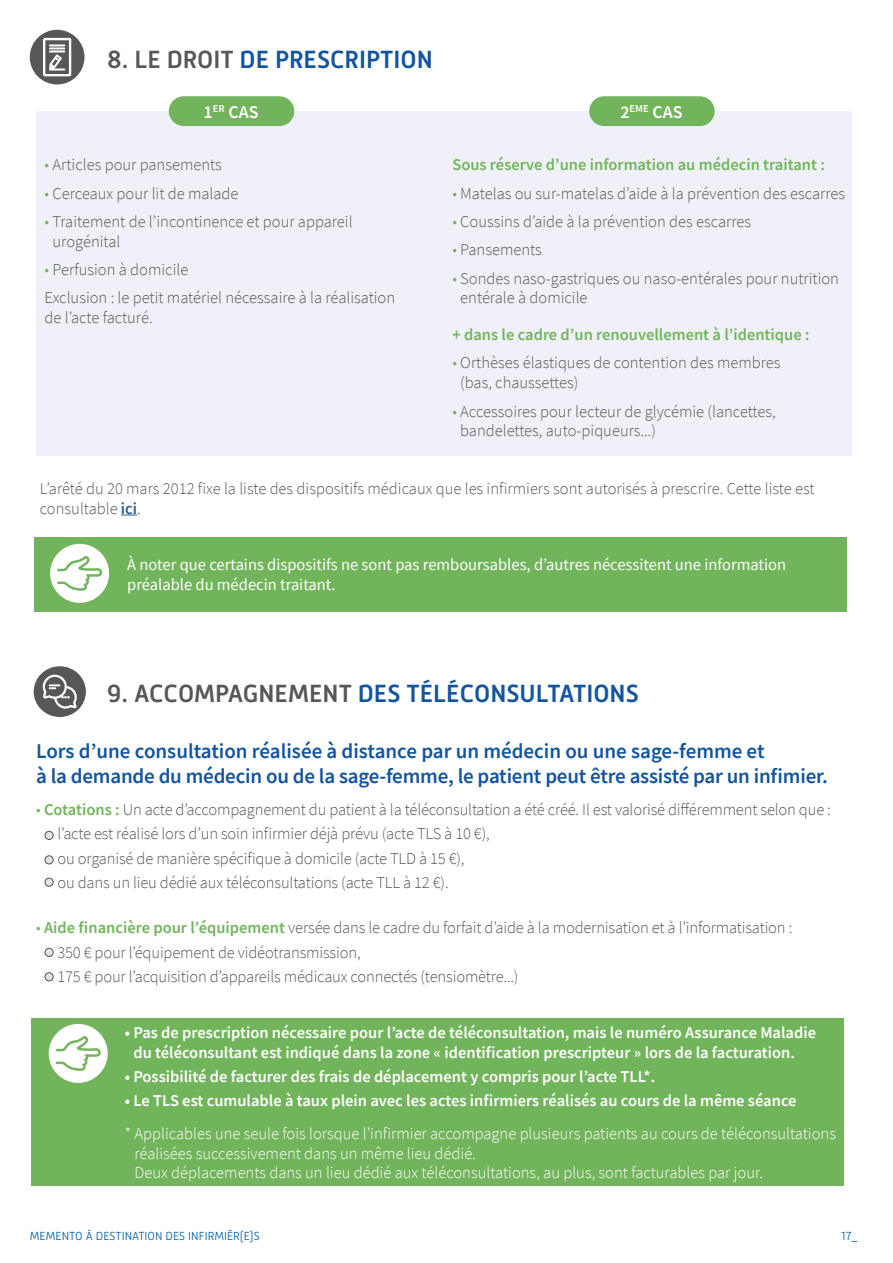
<style>
.page{position:relative;width:893px;height:1263px;background:#fff}
.page>*{position:absolute;margin:0;border:0;box-sizing:border-box;transform-origin:0 0}
.t1{font:500 25.5px "Mic 32 New";color:#1354a0}
.t2{font:600 21px/25.2px "Source Sans Pro";letter-spacing:-.01em;color:#1354a0}
.t3{font:600 18px "Source Sans Pro";color:#fff}
.t4{font:300 16.5px/19.8px "Source Sans Pro";letter-spacing:-.01em;color:#575756}
.t5{font:600 16.5px/19.8px "Source Sans Pro";color:#fff}
.t6{font:300 16.5px/19.8px "Source Sans Pro";color:#fff}
.t7{font:16.5px/19.8px "Source Sans Pro";color:#fff}
.t8{font:600 16.5px "Source Sans Pro";color:#72b45b}
.t9{font:300 12px "Mic 32 New";color:#005da9}
.s1{color:#585758}
.s2{color:#72b45b}
.s3{font-weight:600;color:#275b9b}
.s4{font-weight:600;color:#72b45b}
</style>
<div class="page">
<div style="left:36px;top:111px;width:408px;height:345px;background:#f0f1f8"></div>
<div style="left:444px;top:111px;width:407px;height:345px;background:#f0f1f8"></div>
<div style="left:169px;top:96px;width:125px;height:30px;background:#72b45b;border-radius:15px"></div>
<div style="left:589px;top:96px;width:126px;height:30px;background:#72b45b;border-radius:15px"></div>
<svg style="left:121px;top:515px;width:16px;height:1px"></svg>
<div style="left:45px;top:831px;width:8px;height:8px;background:#e3e3e3;border-radius:50%"></div>
<div style="left:45px;top:831px;width:9px;height:9px;border:1px solid #525251;border-radius:50%"></div>
<div style="left:45px;top:856px;width:8px;height:8px;background:#e3e3e3;border-radius:50%"></div>
<div style="left:45px;top:855px;width:9px;height:9px;border:1px solid #525251;border-radius:50%"></div>
<div style="left:45px;top:878px;width:8px;height:8px;background:#e3e3e3;border-radius:50%"></div>
<div style="left:45px;top:878px;width:9px;height:9px;border:1px solid #525251;border-radius:50%"></div>
<div style="left:34px;top:537px;width:812px;height:74px;background:#72b45b"></div>
<div style="left:50px;top:544px;width:59px;height:59px;background:#fff;border-radius:50%"></div>
<svg style="left:57px;top:556px;width:45px;height:35px"></svg>
<div style="left:30px;top:30px;width:54px;height:54px;background:#585758;border-radius:50%"></div>
<svg style="left:43px;top:38px;width:28px;height:38px"></svg>
<div style="left:34px;top:666px;width:52px;height:51px;background:#585758;border-radius:50%"></div>
<svg style="left:43px;top:675px;width:34px;height:34px"></svg>
<div style="left:31px;top:1018px;width:813px;height:168px;background:#72b45b"></div>
<div style="left:49px;top:1024px;width:59px;height:59px;background:#fff;border-radius:50%"></div>
<svg style="left:56px;top:1036px;width:45px;height:35px"></svg>
<div style="left:45px;top:948px;width:8px;height:8px;background:#e3e3e3;border-radius:50%"></div>
<div style="left:45px;top:948px;width:9px;height:9px;border:1px solid #525251;border-radius:50%"></div>
<div style="left:45px;top:973px;width:8px;height:8px;background:#e3e3e3;border-radius:50%"></div>
<div style="left:45px;top:972px;width:9px;height:9px;border:1px solid #525251;border-radius:50%"></div>
<h1 class="t1" style="left:107px;top:45px;width:327px"><span class="s1">8. LE DROIT</span> DE PRESCRIPTION</h1>
<p class="t3" style="left:204px;top:100px;width:56px">1<sup>ER</sup> CAS</p>
<p class="t3" style="left:620px;top:100px;width:64px">2<sup>EME</sup> CAS</p>
<p class="t4" style="left:45px;top:155px;width:179px"><span class="s2">•</span> Articles pour pansements</p>
<p class="t4" style="left:45px;top:183px;width:195px"><span class="s2">•</span> Cerceaux pour lit de malade</p>
<p class="t4" style="left:53px;top:212px;width:301px;text-indent:-8px"><span class="s2">•</span> Traitement de l’incontinence et pour appareil urogénital</p>
<p class="t4" style="left:45px;top:255px;width:352px;line-height:28.3px"><span class="s2">•</span> Perfusion à domicile<br>Exclusion : le petit matériel nécessaire à la réalisation</p>
<p class="t4" style="left:45px;top:308px;width:109px">de l’acte facturé.</p>
<p class="t8" style="left:452px;top:154px;width:374px">Sous réserve d’une information au médecin traitant :</p>
<p class="t4" style="left:452px;top:183px;width:394px"><span class="s2">•</span> Matelas ou sur-matelas d’aide à la prévention des escarres</p>
<p class="t4" style="left:452px;top:212px;width:300px"><span class="s2">•</span> Coussins d’aide à la prévention des escarres</p>
<p class="t4" style="left:452px;top:240px;width:91px"><span class="s2">•</span> Pansements</p>
<p class="t4" style="left:460px;top:268px;width:380px;text-indent:-8px"><span class="s2">•</span> Sondes naso-gastriques ou naso-entérales pour nutrition entérale à domicile</p>
<p class="t8" style="left:452px;top:324px;width:359px">+ dans le cadre d’un renouvellement à l’identique :</p>
<p class="t4" style="left:460px;top:353px;width:322px;text-indent:-8px"><span class="s2">•</span> Orthèses élastiques de contention des membres (bas, chaussettes)</p>
<p class="t4" style="left:460px;top:401px;width:317px;text-indent:-8px"><span class="s2">•</span> Accessoires pour lecteur de glycémie (lancettes, bandelettes, auto-piqueurs...)</p>
<p class="t4" style="left:40px;top:479px;width:776px">L’arêté du 20 mars 2012 fixe la liste des dispositifs médicaux que les infirmiers sont autorisés à prescrire. Cette liste est consultable <span class="s3">ici</span>.</p>
<p class="t7" style="left:127px;top:555px;width:660px">À noter que certains dispositifs ne sont pas remboursables, d’autres nécessitent une information préalable du médecin traitant.</p>
<h1 class="t1" style="left:107px;top:678px;width:533px"><span class="s1">9. ACCOMPAGNEMENT</span> DES TÉLÉCONSULTATIONS</h1>
<p class="t2" style="left:36px;top:738px;width:793px">Lors d’une consultation réalisée à distance par un médecin ou une sage-femme et<br>à la demande du médecin ou de la sage-femme, le patient peut être assisté par un infimier.</p>
<p class="t4" style="left:57px;top:798px;width:775px;line-height:24px;text-indent:-21px"><span class="s2">•</span> <span class="s4">Cotations :</span> Un acte d’accompagnement du patient à la téléconsultation a été créé. Il est valorisé différemment selon que : l’acte est réalisé lors d’un soin infirmier déjà prévu (acte TLS à 10 €),<br>ou organisé de manière spécifique à domicile (acte TLD à 15 €),<br>ou dans un lieu dédié aux téléconsultations (acte TLL à 12 €).</p>
<p class="t4" style="left:57px;top:916px;width:736px;line-height:24px;text-indent:-21px"><span class="s2">•</span> <span class="s4">Aide financière pour l’équipement</span> versée dans le cadre du forfait d’aide à la modernisation et à l’informatisation :<br>350 € pour l’équipement de vidéotransmission,<br>175 € pour l’acquisition d’appareils médicaux connectés (tensiomètre...)</p>
<p class="t5" style="left:133px;top:1023px;width:684px;text-indent:-9px">• Pas de prescription nécessaire pour l’acte de téléconsultation, mais le numéro Assurance Maladie du téléconsultant est indiqué dans la zone « identification prescripteur » lors de la facturation.</p>
<p class="t5" style="left:125px;top:1066px;width:532px">• Possibilité de facturer des frais de déplacement y compris pour l’acte TLL*.</p>
<p class="t5" style="left:125px;top:1091px;width:673px">• Le TLS est cumulable à taux plein avec les actes infirmiers réalisés au cours de la même séance</p>
<p class="t6" style="left:135px;top:1123px;width:703px;text-indent:-10px">* Applicables une seule fois lorsque l’infirmier accompagne plusieurs patients au cours de téléconsultations réalisées successivement dans un même lieu dédié.<br>Deux déplacements dans un lieu dédié aux téléconsultations, au plus, sont facturables par jour.</p>
<p class="t9" style="left:30px;top:1229px;width:231px">MEMENTO À DESTINATION DES INFIRMIĒR(E)S</p>
<p class="t9" style="left:841px;top:1229px;width:18px">17_</p>
</div>
